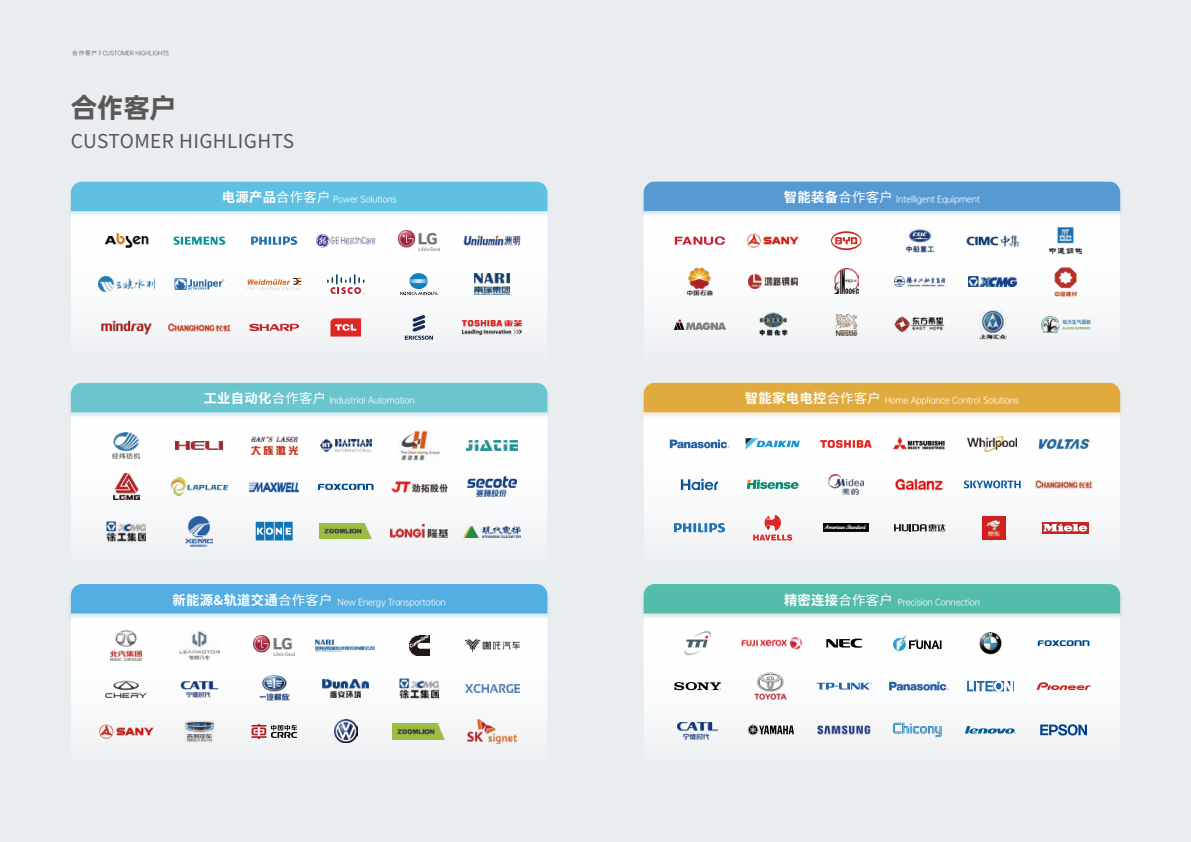
<style>
.page{position:relative;width:1191px;height:842px;background:#eaedf0}
.page>*{position:absolute;margin:0;border:0;box-sizing:border-box;transform-origin:0 0}
.t1{font:26.7px "OPPO Sans H";color:#595757}
.t2{font:19.1px "Source Han Sans CN";letter-spacing:.02em;color:#595757}
.t3{font:8.6px "OPPO Sans R";letter-spacing:-.02em;color:#fff}
.t4{font:5.7px "OPPO Sans R";color:#595757}
.s1{font-family:"Source Han Sans CN"}
.s2{font-family:"Source Han Sans CN";font-weight:700;font-size:13.4px}
.s3{font-family:"Source Han Sans CN";font-size:13.4px}
</style>
<div class="page">
<svg style="left:71px;top:218px;width:476px;height:122px"></svg>
<img style="left:69px;top:181px;width:480px;height:37px">
<div style="left:71px;top:182px;width:476px;height:29px;background:#60c0e1"></div>
<svg style="left:71px;top:419px;width:476px;height:128px"></svg>
<img style="left:69px;top:382px;width:480px;height:37px">
<div style="left:71px;top:383px;width:476px;height:29px;background:#6ac5cf"></div>
<svg style="left:71px;top:620px;width:476px;height:124px"></svg>
<img style="left:69px;top:592px;width:480px;height:28px">
<div style="left:71px;top:584px;width:476px;height:29px;background:#54aee2"></div>
<svg style="left:644px;top:218px;width:476px;height:122px"></svg>
<img style="left:642px;top:181px;width:480px;height:37px">
<div style="left:643px;top:182px;width:477px;height:29px;background:#5699d3"></div>
<svg style="left:644px;top:419px;width:476px;height:121px"></svg>
<img style="left:642px;top:382px;width:480px;height:37px">
<div style="left:643px;top:383px;width:477px;height:29px;background:#e1aa3e"></div>
<div style="left:644px;top:620px;width:476px;height:116px;background:#fcfdfd"></div>
<img style="left:642px;top:593px;width:480px;height:27px">
<div style="left:643px;top:584px;width:477px;height:29px;background:#54bcaa"></div>
<img style="left:101px;top:321px;width:50px;height:13px">
<img style="left:464px;top:234px;width:56px;height:13px">
<img style="left:168px;top:323px;width:62px;height:9px">
<svg style="left:174px;top:237px;width:51px;height:8px"></svg>
<svg style="left:251px;top:236px;width:46px;height:9px"></svg>
<img style="left:330px;top:237px;width:45px;height:7px">
<svg style="left:316px;top:234px;width:13px;height:13px"></svg>
<svg style="left:174px;top:278px;width:50px;height:12px"></svg>
<svg style="left:330px;top:318px;width:31px;height:19px"></svg>
<svg style="left:247px;top:278px;width:54px;height:12px"></svg>
<svg style="left:327px;top:274px;width:37px;height:20px"></svg>
<svg style="left:400px;top:273px;width:38px;height:22px"></svg>
<svg style="left:249px;top:324px;width:50px;height:7px"></svg>
<svg style="left:405px;top:315px;width:28px;height:25px"></svg>
<img style="left:107px;top:520px;width:39px;height:22px">
<img style="left:399px;top:677px;width:40px;height:23px">
<img style="left:113px;top:432px;width:27px;height:26px">
<img style="left:176px;top:441px;width:47px;height:8px">
<img style="left:251px;top:436px;width:46px;height:18px">
<img style="left:398px;top:430px;width:41px;height:30px">
<img style="left:320px;top:439px;width:51px;height:12px">
<img style="left:248px;top:482px;width:52px;height:10px">
<img style="left:390px;top:480px;width:57px;height:13px">
<img style="left:320px;top:523px;width:54px;height:16px">
<img style="left:392px;top:723px;width:54px;height:16px">
<svg style="left:256px;top:522px;width:37px;height:18px"></svg>
<img style="left:464px;top:525px;width:56px;height:12px">
<img style="left:168px;top:477px;width:62px;height:20px">
<img style="left:179px;top:630px;width:41px;height:31px">
<img style="left:316px;top:639px;width:59px;height:13px">
<img style="left:409px;top:635px;width:20px;height:21px">
<img style="left:180px;top:679px;width:38px;height:19px">
<img style="left:184px;top:720px;width:30px;height:22px">
<img style="left:99px;top:724px;width:54px;height:15px">
<img style="left:259px;top:674px;width:30px;height:29px">
<svg style="left:251px;top:724px;width:46px;height:15px"></svg>
<img style="left:828px;top:474px;width:35px;height:21px">
<svg style="left:670px;top:439px;width:59px;height:9px"></svg>
<svg style="left:745px;top:438px;width:55px;height:12px"></svg>
<img style="left:892px;top:435px;width:54px;height:17px">
<svg style="left:681px;top:479px;width:37px;height:11px"></svg>
<img style="left:982px;top:516px;width:23px;height:23px">
<img style="left:1040px;top:439px;width:51px;height:10px">
<img style="left:895px;top:478px;width:47px;height:12px">
<img style="left:823px;top:524px;width:45px;height:8px">
<img style="left:1035px;top:481px;width:57px;height:7px">
<svg style="left:674px;top:523px;width:51px;height:9px"></svg>
<svg style="left:820px;top:440px;width:51px;height:8px"></svg>
<svg style="left:747px;top:480px;width:52px;height:9px"></svg>
<svg style="left:753px;top:515px;width:39px;height:26px"></svg>
<svg style="left:894px;top:524px;width:51px;height:7px"></svg>
<svg style="left:1042px;top:522px;width:46px;height:11px"></svg>
<svg style="left:1043px;top:524px;width:44px;height:8px"></svg>
<svg style="left:963px;top:480px;width:57px;height:8px"></svg>
<img style="left:968px;top:436px;width:48px;height:16px">
<svg style="left:889px;top:682px;width:59px;height:8px"></svg>
<img style="left:893px;top:651px;width:16px;height:5px">
<svg style="left:893px;top:635px;width:48px;height:16px"></svg>
<svg style="left:826px;top:638px;width:36px;height:10px"></svg>
<svg style="left:1037px;top:640px;width:52px;height:6px"></svg>
<svg style="left:674px;top:682px;width:47px;height:8px"></svg>
<img style="left:752px;top:672px;width:38px;height:28px">
<svg style="left:816px;top:683px;width:55px;height:6px"></svg>
<svg style="left:967px;top:681px;width:46px;height:10px"></svg>
<svg style="left:683px;top:631px;width:29px;height:24px"></svg>
<svg style="left:1036px;top:682px;width:54px;height:8px"></svg>
<img style="left:678px;top:720px;width:39px;height:20px">
<svg style="left:748px;top:725px;width:46px;height:10px"></svg>
<img style="left:817px;top:725px;width:53px;height:9px">
<svg style="left:893px;top:723px;width:48px;height:14px"></svg>
<svg style="left:964px;top:726px;width:52px;height:8px"></svg>
<svg style="left:1040px;top:724px;width:47px;height:11px"></svg>
<img style="left:741px;top:636px;width:60px;height:14px">
<svg style="left:979px;top:632px;width:22px;height:22px"></svg>
<img style="left:103px;top:231px;width:46px;height:20px">
<img style="left:462px;top:320px;width:60px;height:14px">
<img style="left:398px;top:231px;width:41px;height:20px">
<img style="left:254px;top:635px;width:40px;height:20px">
<img style="left:474px;top:273px;width:36px;height:22px">
<img style="left:98px;top:276px;width:56px;height:16px">
<svg style="left:318px;top:484px;width:55px;height:6px"></svg>
<img style="left:468px;top:477px;width:48px;height:20px">
<img style="left:466px;top:441px;width:52px;height:9px">
<img style="left:113px;top:474px;width:26px;height:26px">
<img style="left:186px;top:516px;width:27px;height:30px">
<img style="left:390px;top:524px;width:57px;height:14px">
<img style="left:468px;top:719px;width:48px;height:24px">
<img style="left:323px;top:679px;width:46px;height:19px">
<img style="left:465px;top:684px;width:54px;height:9px">
<img style="left:106px;top:680px;width:41px;height:17px">
<img style="left:111px;top:631px;width:31px;height:29px">
<img style="left:334px;top:720px;width:23px;height:23px">
<img style="left:465px;top:639px;width:54px;height:13px">
<img style="left:686px;top:266px;width:27px;height:31px">
<img style="left:968px;top:276px;width:49px;height:11px">
<img style="left:757px;top:313px;width:31px;height:24px">
<img style="left:904px;top:229px;width:30px;height:24px">
<img style="left:1041px;top:316px;width:49px;height:17px">
<img style="left:834px;top:269px;width:24px;height:25px">
<img style="left:747px;top:234px;width:52px;height:14px">
<img style="left:748px;top:275px;width:49px;height:13px">
<img style="left:894px;top:276px;width:50px;height:11px">
<img style="left:979px;top:310px;width:27px;height:29px">
<img style="left:830px;top:314px;width:32px;height:21px">
<img style="left:965px;top:234px;width:54px;height:13px">
<svg style="left:675px;top:236px;width:50px;height:9px"></svg>
<svg style="left:831px;top:231px;width:30px;height:19px"></svg>
<img style="left:1049px;top:225px;width:33px;height:32px">
<img style="left:1053px;top:266px;width:25px;height:30px">
<svg style="left:674px;top:319px;width:52px;height:11px"></svg>
<img style="left:894px;top:316px;width:51px;height:18px">
<p class="t4" style="left:72px;top:48px;width:98px"><span class="s1">合作客户</span> CUSTOMER HIGHLIGHTS</p>
<h1 class="t1" style="left:71px;top:84px;width:107px">合作客户</h1>
<h2 class="t2" style="left:71px;top:131px;width:225px">CUSTOMER HIGHLIGHTS</h2>
<p class="t3" style="left:222px;top:192px;width:176px"><span class="s2">电源产品</span><span class="s3">合作客户</span> Power Solutions</p>
<p class="t3" style="left:784px;top:192px;width:198px"><span class="s2">智能装备</span><span class="s3">合作客户</span> Intelligent Equipment</p>
<p class="t3" style="left:204px;top:394px;width:213px"><span class="s2">工业自动化</span><span class="s3">合作客户</span> Industrial Automation</p>
<p class="t3" style="left:745px;top:394px;width:276px"><span class="s2">智能家电电控</span><span class="s3">合作客户</span> Home Appliance Control Solutions</p>
<p class="t3" style="left:173px;top:595px;width:275px"><span class="s2">新能源&amp;轨道交通</span><span class="s3">合作客户</span> New Energy Transportation</p>
<p class="t3" style="left:784px;top:595px;width:197px"><span class="s2">精密连接</span><span class="s3">合作客户</span> Precision Connection</p>
</div>
